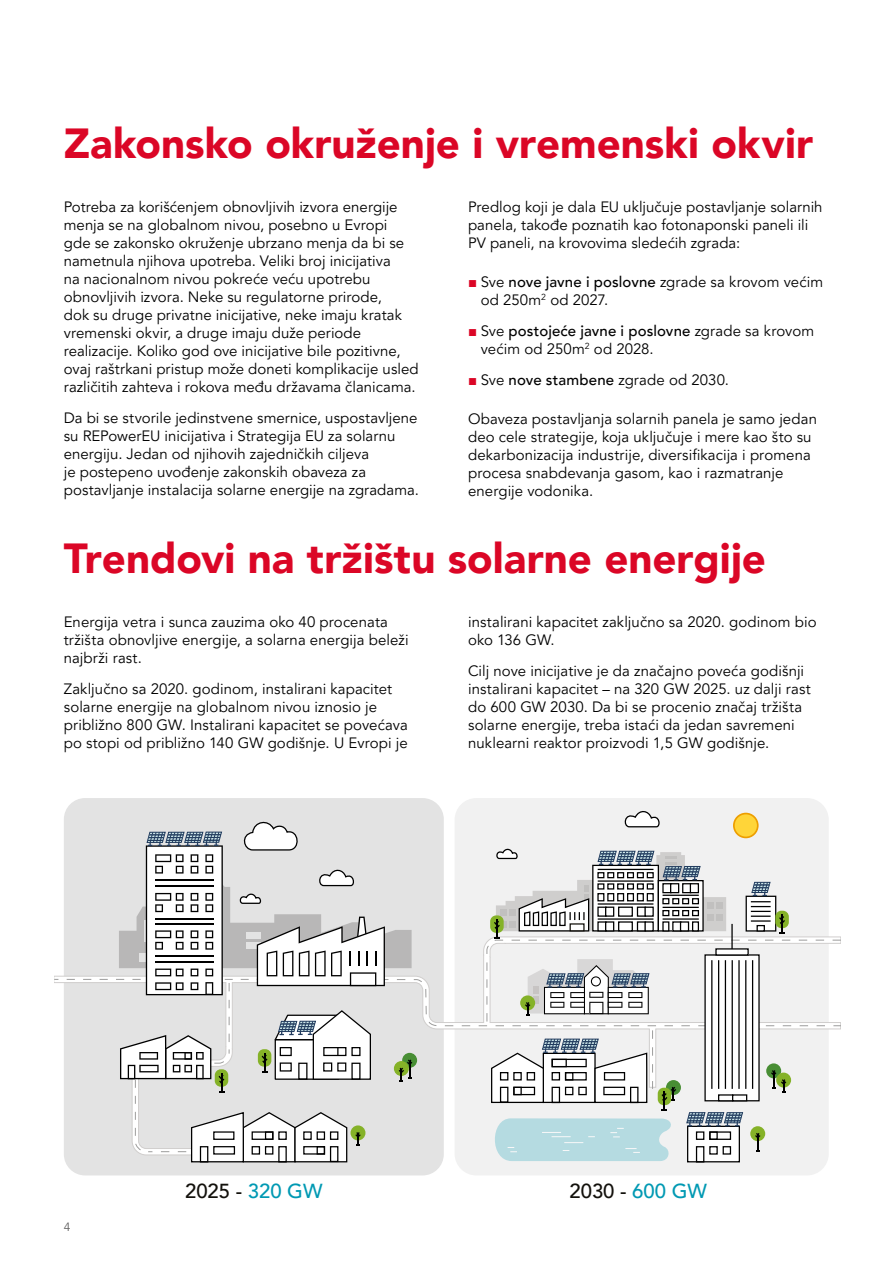
<style>
.page{position:relative;width:893px;height:1263px;background:#fff}
.page>*{position:absolute;margin:0;border:0;box-sizing:border-box;transform-origin:0 0}
.t1{font:900 42px "Avenir LT Pro";color:#db0626}
.t2{font:500 20.25px "Avenir LT Pro";color:#13110c}
.t3{font:15px/18px "Avenir LT Pro";letter-spacing:.005em;color:#000}
.t4{font:12px "Avenir LT Pro";color:#646363}
.s1{font-family:"Arial";color:#db0626}
.s2{font-weight:500}
.s3{color:#0099b3}
</style>
<div class="page">
<div style="left:64px;top:798px;width:380px;height:377px;background:#e3e3e3;border-radius:21px"></div>
<div style="left:455px;top:798px;width:374px;height:377px;background:#f1f1f1;border-radius:22px"></div>
<div style="left:54px;top:976px;width:103px;height:6px;background:#fff"></div>
<div style="left:54px;top:976px;width:104px;height:7px;border:1px solid #d0cecd"></div>
<svg style="left:67px;top:809px;width:773px;height:354px"></svg>
<h1 class="t1" style="left:64px;top:118px;width:751px">Zakonsko okruženje i vremenski okvir</h1>
<p class="t3" style="left:64px;top:198px;width:356px">Potreba za korišćenjem obnovljivih izvora energije menja se na globalnom nivou, posebno u Evropi<br>gde se zakonsko okruženje ubrzano menja da bi se nametnula njihova upotreba. Veliki broj inicijativa<br>na nacionalnom nivou pokreće veću upotrebu obnovljivih izvora. Neke su regulatorne prirode,<br>dok su druge privatne inicijative, neke imaju kratak vremenski okvir, a druge imaju duže periode realizacije. Koliko god ove inicijative bile pozitivne, ovaj raštrkani pristup može doneti komplikacije usled različitih zahteva i rokova među državama članicama.</p>
<p class="t3" style="left:64px;top:409px;width:357px">Da bi se stvorile jedinstvene smernice, uspostavljene su REPowerEU inicijativa i Strategija EU za solarnu energiju. Jedan od njihovih zajedničkih ciljeva<br>je postepeno uvođenje zakonskih obaveza za postavljanje instalacija solarne energije na zgradama.</p>
<p class="t3" style="left:468px;top:198px;width:356px">Predlog koji je dala EU uključuje postavljanje solarnih panela, takođe poznatih kao fotonaponski paneli ili<br>PV paneli, na krovovima sledećih zgrada:</p>
<p class="t3" style="left:481px;top:273px;width:344px;text-indent:-13px"><span class="s1">■</span> Sve <span class="s2">nove javne i poslovne</span> zgrade sa krovom većim od 250m<sup>2</sup> od 2027.</p>
<p class="t3" style="left:481px;top:322px;width:335px;text-indent:-13px"><span class="s1">■</span> Sve <span class="s2">postojeće javne i poslovne</span> zgrade sa krovom većim od 250m<sup>2</sup> od 2028.</p>
<p class="t3" style="left:468px;top:371px;width:263px"><span class="s1">■</span> Sve <span class="s2">nove stambene</span> zgrade od 2030.</p>
<p class="t3" style="left:468px;top:410px;width:350px">Obaveza postavljanja solarnih panela je samo jedan deo cele strategije, koja uključuje i mere kao što su dekarbonizacija industrije, diversifikacija i promena procesa snabdevanja gasom, kao i razmatranje energije vodonika.</p>
<h1 class="t1" style="left:64px;top:533px;width:704px">Trendovi na tržištu solarne energije</h1>
<p class="t3" style="left:64px;top:613px;width:346px">Energija vetra i sunca zauzima oko 40 procenata tržišta obnovljive energije, a solarna energija beleži najbrži rast.</p>
<p class="t3" style="left:64px;top:680px;width:346px">Zaključno sa 2020. godinom, instalirani kapacitet solarne energije na globalnom nivou iznosio je približno 800 GW. Instalirani kapacitet se povećava po stopi od približno 140 GW godišnje. U Evropi je</p>
<p class="t3" style="left:468px;top:613px;width:350px">instalirani kapacitet zaključno sa 2020. godinom bio oko 136 GW.</p>
<p class="t3" style="left:468px;top:662px;width:344px">Cilj nove inicijative je da značajno poveća godišnji instalirani kapacitet – na 320 GW 2025. uz dalji rast do 600 GW 2030. Da bi se procenio značaj tržišta solarne energije, treba istaći da jedan savremeni nuklearni reaktor proizvodi 1,5 GW godišnje.</p>
<p class="t4" style="left:64px;top:1220px;width:8px">4</p>
<h2 class="t2" style="left:185px;top:1179px;width:139px">2025 - <span class="s3">320 GW</span></h2>
<h2 class="t2" style="left:569px;top:1179px;width:139px">2030 - <span class="s3">600 GW</span></h2>
</div>
